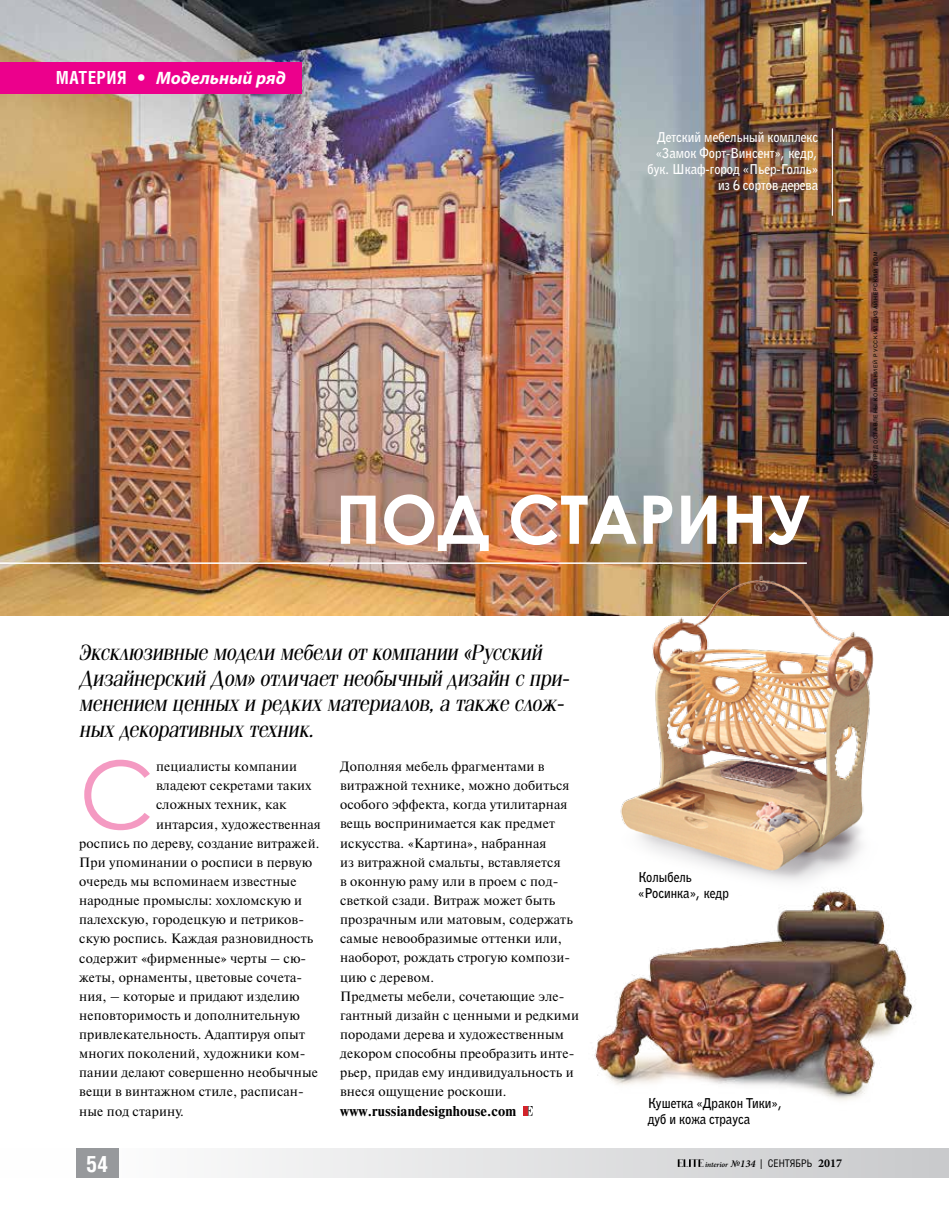
<style>
.page{position:relative;width:949px;height:1221px;background:#fff}
.page>*{position:absolute;margin:0;border:0;box-sizing:border-box;transform-origin:0 0}
.t1{font:93.45px "Century Gothic";color:#f49ac2}
.t2{font:700 67.05px "Century Gothic";color:#fff}
.t3{font:italic 22.5px/25.5px "Simeiz";letter-spacing:.01em;color:#000}
.t4{font:700 22.5px "Helios Cond C";color:#fff}
.t5{font:italic 700 18px "Myriad Pro";color:#fff}
.t6{font:13.5px/19.2px "Newton C";letter-spacing:.01em;color:#000}
.t7{font:700 13.5px/16.2px "Bell Gothic";color:#fff;text-align:right;scale:.95 1}
.t8{font:700 13.5px/16.2px "Bell Gothic";color:#000;scale:.95 1}
.t9{font:700 13.5px "Newton C";letter-spacing:.01em;color:#000}
.t10{font:italic 600 7.5px "Minion Pro";letter-spacing:-.005em;color:#000}
.t11{font:5.25px "Helios C";letter-spacing:.16em;color:#000}
.s1{font-family:"Helios Cond C";font-style:normal}
.s2{font-size:10.5px}
.s3{font-family:"Century Gothic";font-weight:400;font-style:normal;font-size:10.5px}
.s4{font-family:"Helios Cond C";font-weight:400;font-style:normal;font-size:10.5px}
.s5{font-weight:700;font-style:normal;font-size:12px}
</style>
<div class="page">
<img style="left:0;top:0;width:948px;height:615px">
<svg style="left:527px;top:1106px;width:5px;height:9px"></svg>
<hr style="left:523px;top:1105px;width:4px;height:10px;background:#d2232a">
<hr style="left:831px;top:128px;width:1px;height:88px;background:#fff">
<hr style="left:0;top:562px;width:806px;height:2px;background:#fff">
<img style="left:602px;top:567px;width:297px;height:311px">
<img style="left:594px;top:878px;width:319px;height:222px">
<div style="left:0;top:1147px;width:948px;height:30px;background:linear-gradient(to right,#fff,#c9cacc)"></div>
<div style="left:76px;top:1147px;width:42px;height:30px;background:#97999c"></div>
<div style="left:0;top:62px;width:301px;height:32px;background:#ec008c"></div>
<svg style="left:677px;top:1158px;width:26px;height:8px"></svg>
<h3 class="t5" style="left:56px;top:67px;width:231px"><span class="s1">МАТЕРИЯ •</span> Модельный ряд</h3>
<p class="t7" style="left:647px;top:129px;width:181px">Детский мебельный комплекс «Замок Форт-Винсент», кедр, бук. Шкаф-город «Пьер-Голль» из 6 сортов дерева</p>
<h2 class="t2" style="left:335px;top:468px;width:476px">Под старину</h2>
<p class="t11" style="left:872px;top:483px;width:233px;rotate:-90deg">ФОТО ПРЕДОСТАВЛЕНЫ КОМПАНИЕЙ РУССКИЙ ДИЗАЙНЕРСКИЙ ДОМ</p>
<h3 class="t3" style="left:79px;top:640px;width:491px">Эксклюзивные модели мебели от компании «Русский Дизайнерский Дом» отличает необычный дизайн с при&shy;менением ценных и редких материалов, а также слож&shy;ных декоративных техник.</h3>
<h1 class="t1" style="left:79px;top:729px;width:77px">С</h1>
<p class="t6" style="left:156px;top:756px;width:142px">пециалисты компании</p>
<p class="t6" style="left:156px;top:776px;width:157px">владеют секретами таких</p>
<p class="t6" style="left:156px;top:795px;width:132px">сложных техник, как</p>
<p class="t6" style="left:156px;top:814px;width:166px">интарсия, художественная</p>
<p class="t6" style="left:79px;top:833px;width:242px">роспись по дереву, создание витражей.</p>
<p class="t6" style="left:79px;top:852px;width:234px">При упоминании о росписи в первую</p>
<p class="t6" style="left:79px;top:871px;width:219px">очередь мы вспоминаем известные</p>
<p class="t6" style="left:79px;top:890px;width:224px">народные промыслы: хохломскую и</p>
<p class="t6" style="left:79px;top:910px;width:226px">палехскую, городецкую и петриков-</p>
<p class="t6" style="left:79px;top:929px;width:235px">скую роспись. Каждая разновидность</p>
<p class="t6" style="left:79px;top:948px;width:228px">содержит «фирменные» черты – сю-</p>
<p class="t6" style="left:79px;top:967px;width:224px">жеты, орнаменты, цветовые сочета-</p>
<p class="t6" style="left:79px;top:986px;width:222px">ния, – которые и придают изделию</p>
<p class="t6" style="left:79px;top:1005px;width:222px">неповторимость и дополнительную</p>
<p class="t6" style="left:79px;top:1024px;width:227px">привлекательность. Адаптируя опыт</p>
<p class="t6" style="left:79px;top:1043px;width:228px">многих поколений, художники ком-</p>
<p class="t6" style="left:79px;top:1063px;width:240px">пании делают совершенно необычные</p>
<p class="t6" style="left:79px;top:1082px;width:226px">вещи в винтажном стиле, расписан-</p>
<p class="t6" style="left:79px;top:1101px;width:106px">ные под старину.</p>
<p class="t6" style="left:340px;top:756px;width:240px">Дополняя мебель фрагментами в витражной технике, можно добиться особого эффекта, когда утилитарная вещь воспринимается как предмет искусства. «Картина», набранная<br>из витражной смальты, вставляется<br>в оконную раму или в проем с под&shy;светкой сзади. Витраж может быть прозрачным или матовым, содержать самые невообразимые оттенки или, наоборот, рождать строгую компози&shy;цию с деревом.<br>Предметы мебели, сочетающие эле&shy;гантный дизайн с ценными и редкими породами дерева и художественным декором способны преобразить инте&shy;рьер, придав ему индивидуальность и внеся ощущение роскоши.</p>
<p class="t9" style="left:340px;top:1102px;width:178px">www.russiandesignhouse.com</p>
<p class="t8" style="left:638px;top:869px;width:97px">Колыбель «Росинка», кедр</p>
<p class="t8" style="left:647px;top:1095px;width:143px">Кушетка «Дракон Тики», дуб и кожа страуса</p>
<h3 class="t4" style="left:86px;top:1149px;width:24px">54</h3>
<p class="t10" style="left:704px;top:1159px;width:139px">interior <span class="s2">№134</span> <span class="s3">|</span> <span class="s4">сентябрь</span> <span class="s5">2017</span></p>
</div>
